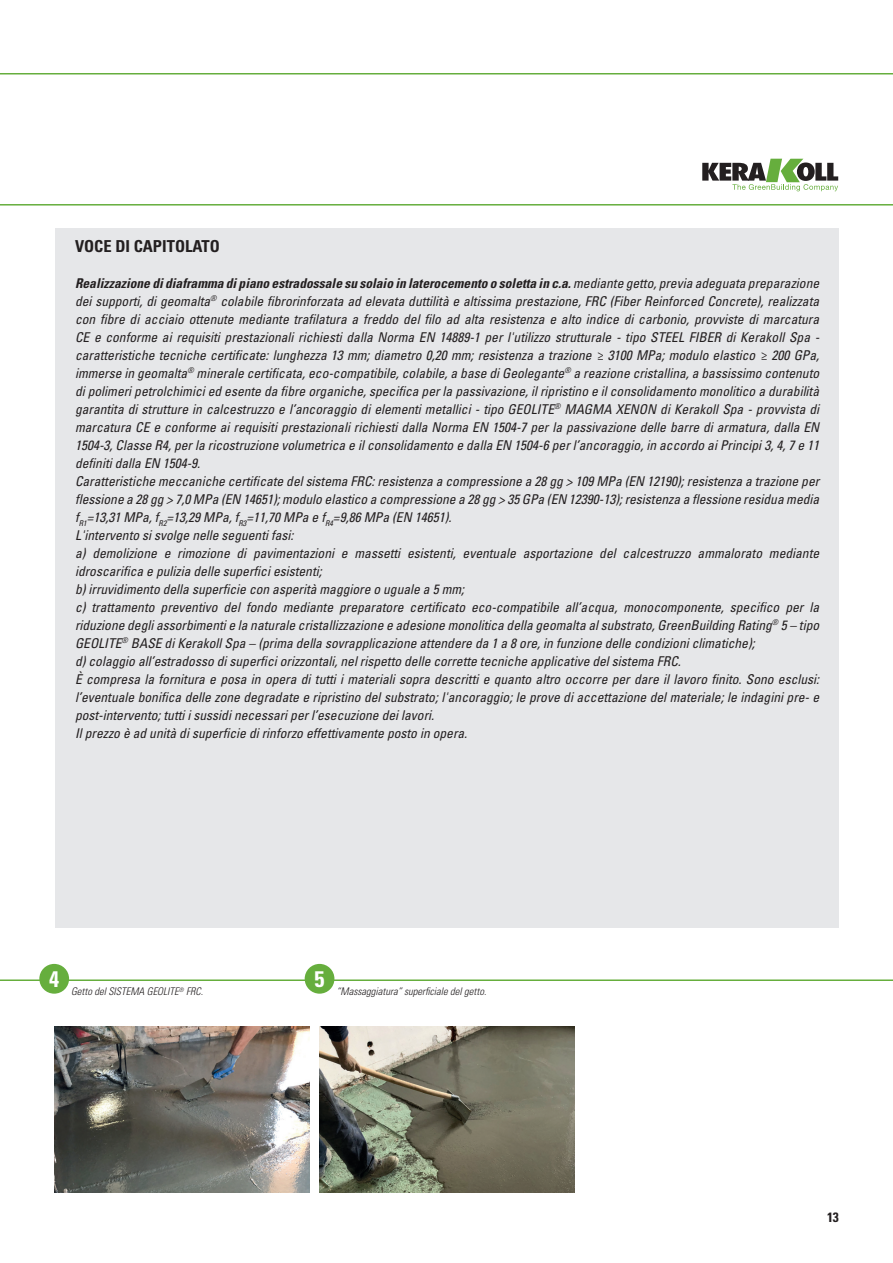
<style>
.page{position:relative;width:893px;height:1263px;background:#fff}
.page>*{position:absolute;margin:0;border:0;box-sizing:border-box;transform-origin:0 0}
.TESTO_BASE{font:700 condensed 22.5px "Univers LT Std";color:#fff}
.TESTO_BASE-2{font:700 condensed 16.5px "Univers LT Std";color:#231f20}
.VOCE_DI_CAPITOLATO{font:italic condensed 13.5px/18px "Univers LT Std";color:#231f20;text-align:justify}
.t1{font:700 condensed 13.5px "Univers LT Std";color:#231f20}
.t2{font:italic 300 condensed 10.5px "Univers LT Std";color:#231f20}
.s1{font-weight:700}
</style>
<div class="page">
<hr style="left:0;top:979px;width:893px;height:2px;background:#66ae3d">
<hr style="left:0;top:73px;width:893px;height:1px;background:#66ae3d">
<hr style="left:0;top:204px;width:893px;height:2px;background:#66ae3d">
<div style="left:55px;top:228px;width:784px;height:699px;background:#e6e7e9"></div>
<div style="left:39px;top:964px;width:30px;height:30px;background:#66ae3d;border-radius:50%"></div>
<div style="left:305px;top:964px;width:29px;height:30px;background:#66ae3d;border-radius:50%"></div>
<svg style="left:702px;top:159px;width:136px;height:32px"></svg>
<img style="left:54px;top:1027px;width:255px;height:166px">
<img style="left:320px;top:1027px;width:255px;height:166px">
<p class="TESTO_BASE-2" style="left:75px;top:236px;width:146px">VOCE DI CAPITOLATO</p>
<p class="VOCE_DI_CAPITOLATO" style="left:75px;top:274px;width:746px"><span class="s1">Realizzazione di diaframma di piano estradossale su solaio in laterocemento o soletta in c.a.</span> mediante getto, previa adeguata preparazione dei supporti, di geomalta<sup>®</sup> colabile fibrorinforzata ad elevata duttilità e altissima prestazione, FRC (Fiber Reinforced Concrete), realizzata con fibre di acciaio ottenute mediante trafilatura a freddo del filo ad alta resistenza e alto indice di carbonio, provviste di marcatura CE e conforme ai requisiti prestazionali richiesti dalla Norma EN 14889-1 per l'utilizzo strutturale - tipo STEEL FIBER di Kerakoll Spa - caratteristiche tecniche certificate: lunghezza 13 mm; diametro 0,20 mm; resistenza a trazione ≥ 3100 MPa; modulo elastico ≥ 200 GPa, immerse in geomalta<sup>®</sup> minerale certificata, eco-compatibile, colabile, a base di Geolegante<sup>®</sup> a reazione cristallina, a bassissimo contenuto di polimeri petrolchimici ed esente da fibre organiche, specifica per la passivazione, il ripristino e il consolidamento monolitico a durabilità garantita di strutture in calcestruzzo e l’ancoraggio di elementi metallici - tipo GEOLITE<sup>®</sup> MAGMA XENON di Kerakoll Spa - provvista di marcatura CE e conforme ai requisiti prestazionali richiesti dalla Norma EN 1504-7 per la passivazione delle barre di armatura, dalla EN 1504-3, Classe R4, per la ricostruzione volumetrica e il consolidamento e dalla EN 1504-6 per l’ancoraggio, in accordo ai Principi 3, 4, 7 e 11 definiti dalla EN 1504-9.</p>
<p class="VOCE_DI_CAPITOLATO" style="left:75px;top:472px;width:746px">Caratteristiche meccaniche certificate del sistema FRC: resistenza a compressione a 28 gg &gt; 109 MPa (EN 12190); resistenza a trazione per flessione a 28 gg &gt; 7,0 MPa (EN 14651); modulo elastico a compressione a 28 gg &gt; 35 GPa (EN 12390-13); resistenza a flessione residua media f<sub>R1</sub>=13,31 MPa, f<sub>R2</sub>=13,29 MPa, f<sub>R3</sub>=11,70 MPa e f<sub>R4</sub>=9,86 MPa (EN 14651).</p>
<p class="VOCE_DI_CAPITOLATO" style="left:75px;top:526px;width:220px">L'intervento si svolge nelle seguenti fasi:</p>
<p class="VOCE_DI_CAPITOLATO" style="left:75px;top:544px;width:746px">a) demolizione e rimozione di pavimentazioni e massetti esistenti, eventuale asportazione del calcestruzzo ammalorato mediante idroscarifica e pulizia delle superfici esistenti;</p>
<p class="VOCE_DI_CAPITOLATO" style="left:75px;top:580px;width:391px">b) irruvidimento della superficie con asperità maggiore o uguale a 5 mm;</p>
<p class="VOCE_DI_CAPITOLATO" style="left:75px;top:598px;width:746px">c) trattamento preventivo del fondo mediante preparatore certificato eco-compatibile all’acqua, monocomponente, specifico per la riduzione degli assorbimenti e la naturale cristallizzazione e adesione monolitica della geomalta al substrato, GreenBuilding Rating<sup>®</sup> 5 – tipo GEOLITE<sup>®</sup> BASE di Kerakoll Spa – (prima della sovrapplicazione attendere da 1 a 8 ore, in funzione delle condizioni climatiche);</p>
<p class="VOCE_DI_CAPITOLATO" style="left:75px;top:652px;width:607px">d) colaggio all’estradosso di superfici orizzontali, nel rispetto delle corrette tecniche applicative del sistema FRC.</p>
<p class="VOCE_DI_CAPITOLATO" style="left:75px;top:670px;width:746px">È compresa la fornitura e posa in opera di tutti i materiali sopra descritti e quanto altro occorre per dare il lavoro finito. Sono esclusi: l’eventuale bonifica delle zone degradate e ripristino del substrato; l'ancoraggio; le prove di accettazione del materiale; le indagini pre- e post-intervento; tutti i sussidi necessari per l’esecuzione dei lavori.</p>
<p class="VOCE_DI_CAPITOLATO" style="left:75px;top:724px;width:394px">Il prezzo è ad unità di superficie di rinforzo effettivamente posto in opera.</p>
<p class="TESTO_BASE" style="left:49px;top:965px;width:11px">4</p>
<p class="TESTO_BASE" style="left:315px;top:965px;width:11px">5</p>
<p class="t2" style="left:71px;top:985px;width:134px">Getto del SISTEMA GEOLITE<sup>®</sup> FRC.</p>
<p class="t2" style="left:337px;top:985px;width:151px">“Massaggiatura” superficiale del getto.</p>
<p class="t1" style="left:827px;top:1209px;width:13px">13</p>
</div>
